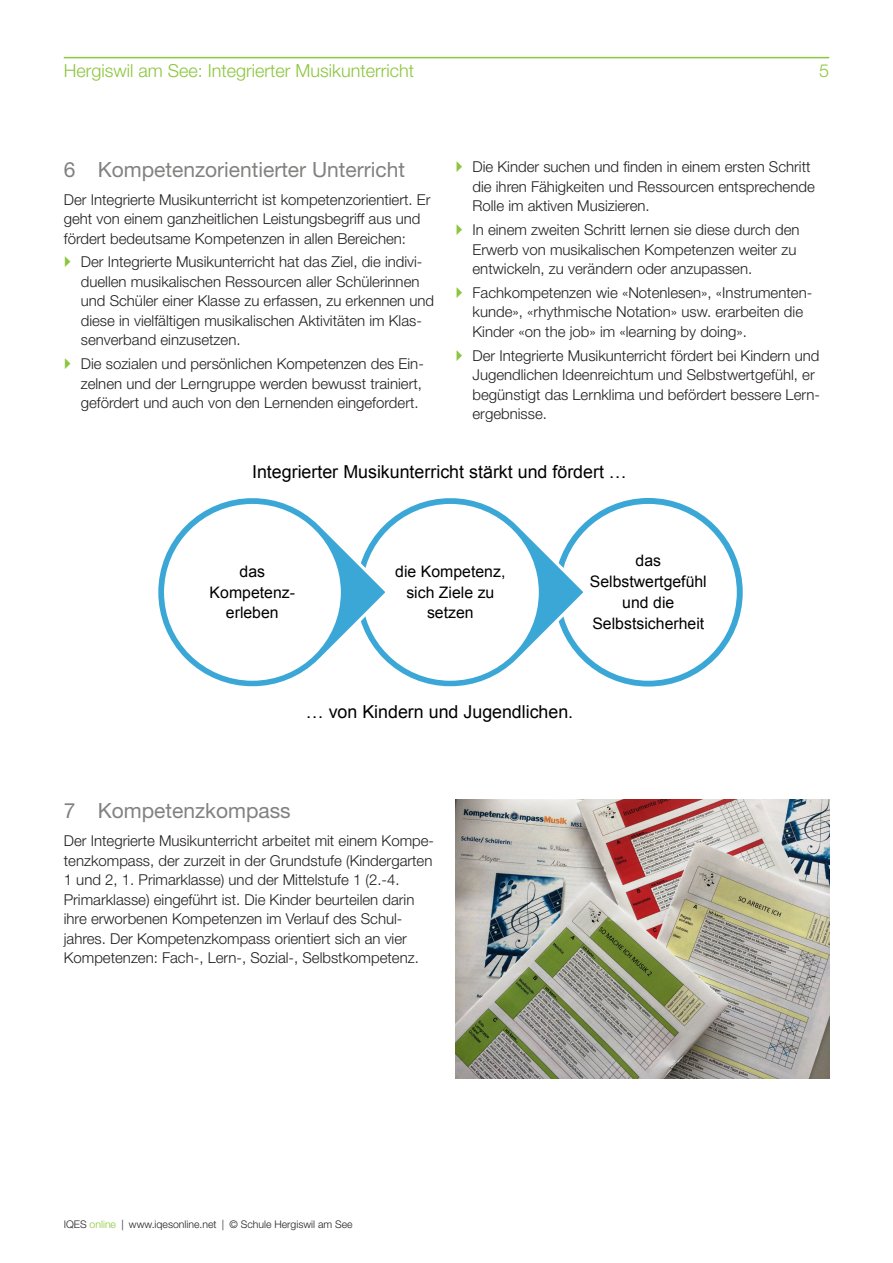
<style>
.page{position:relative;width:893px;height:1263px;background:#fff}
.page>*{position:absolute;margin:0;border:0;box-sizing:border-box;transform-origin:0 0}
.t1{font:21px "Helvetica Neue LT Pro";color:#818280}
.t2{font:300 18px "Helvetica Neue LT Pro";color:#8bc63e}
.t3{font:17.85px "Arial";color:#000}
.t4{font:15.9px "Arial";color:#000}
.t5{font:15.75px/20.9px "Arial";color:#000;text-align:center}
.Lauftext_ohne_Einzug{font:300 15px/19.5px "Helvetica Neue LT Pro";color:#231f20}
.t6{font:300 10.5px "Helvetica Neue LT Pro";color:#231f20}
.s1{color:#8bc63e}
</style>
<div class="page">
<hr style="left:64px;top:57px;width:765px;height:1px;background:#8bc63e">
<svg style="left:553px;top:496px;width:191px;height:192px;fill:#3ba7d7"></svg>
<div style="left:559px;top:503px;width:179px;height:179px;background:#fff;border-radius:50%"></div>
<svg style="left:392px;top:498px;width:198px;height:189px"></svg>
<div style="left:361px;top:503px;width:179px;height:179px;background:#fff;border-radius:50%"></div>
<svg style="left:158px;top:498px;width:234px;height:189px"></svg>
<div style="left:163px;top:503px;width:179px;height:179px;background:#fff;border-radius:50%"></div>
<img style="left:455px;top:799px;width:374px;height:280px">
<p class="t2" style="left:64px;top:59px;width:352px">Hergiswil am See: Integrierter Musikunterricht</p>
<p class="t2" style="left:819px;top:59px;width:12px">5</p>
<p class="t1" style="left:64px;top:156px;width:343px">6 Kompetenzorientierter Unterricht</p>
<p class="Lauftext_ohne_Einzug" style="left:64px;top:189px;width:368px">Der Integrierte Musikunterricht ist kompetenzorientiert. Er geht von einem ganzheitlichen Leistungsbegriff aus und fördert bedeutsame Kompetenzen in allen Bereichen:</p>
<p class="Lauftext_ohne_Einzug" style="left:81px;top:252px;width:355px">Der Integrierte Musikunterricht hat das Ziel, die indivi&shy;duellen musikalischen Ressourcen aller Schülerinnen und Schüler einer Klasse zu erfassen, zu erkennen und diese in vielfältigen musikalischen Aktivitäten im Klas&shy;senverband einzusetzen.</p>
<p class="Lauftext_ohne_Einzug" style="left:81px;top:354px;width:345px">Die sozialen und persönlichen Kompetenzen des Ein&shy;zelnen und der Lerngruppe werden bewusst trainiert, gefördert und auch von den Lernenden eingefordert.</p>
<p class="Lauftext_ohne_Einzug" style="left:472px;top:157px;width:344px">Die Kinder suchen und finden in einem ersten Schritt die ihren Fähigkeiten und Ressourcen entsprechende<br>Rolle im aktiven Musizieren.</p>
<p class="Lauftext_ohne_Einzug" style="left:472px;top:220px;width:329px">In einem zweiten Schritt lernen sie diese durch den<br>Erwerb von musikalischen Kompetenzen weiter zu entwickeln, zu verändern oder anzupassen.</p>
<p class="Lauftext_ohne_Einzug" style="left:472px;top:282px;width:341px">Fachkompetenzen wie «Notenlesen», «Instrumenten&shy;kunde», «rhythmische Notation» usw. erarbeiten die<br>Kinder «on the job» im «learning by doing».</p>
<p class="Lauftext_ohne_Einzug" style="left:472px;top:345px;width:349px">Der Integrierte Musikunterricht fördert bei Kindern und Jugendlichen Ideenreichtum und Selbstwertgefühl, er begünstigt das Lernklima und befördert bessere Lern&shy;ergebnisse.</p>
<p class="t3" style="left:252px;top:460px;width:376px">Integrierter Musikunterricht stärkt und fördert …</p>
<p class="t4" style="left:240px;top:561px;width:27px">das</p>
<p class="t5" style="left:210px;top:582px;width:87px">Kompetenz&shy;erleben</p>
<p class="t4" style="left:395px;top:561px;width:112px">die Kompetenz,</p>
<p class="t5" style="left:406px;top:582px;width:90px">sich Ziele zu setzen</p>
<p class="t5" style="left:590px;top:550px;width:118px">das<br>Selbstwertgefühl und die<br>Selbstsicherheit</p>
<p class="t3" style="left:306px;top:700px;width:269px">… von Kindern und Jugendlichen.</p>
<p class="t1" style="left:64px;top:798px;width:228px">7 Kompetenzkompass</p>
<p class="Lauftext_ohne_Einzug" style="left:64px;top:831px;width:372px">Der Integrierte Musikunterricht arbeitet mit einem Kompe&shy;tenzkompass, der zurzeit in der Grundstufe (Kindergarten 1 und 2, 1. Primarklasse) und der Mittelstufe 1 (2.-4.<br>Primarklasse) eingeführt ist. Die Kinder beurteilen darin ihre erworbenen Kompetenzen im Verlauf des Schul&shy;jahres. Der Kompetenzkompass orientiert sich an vier Kompetenzen: Fach-, Lern-, Sozial-, Selbstkompetenz.</p>
<p class="t6" style="left:64px;top:1218px;width:290px">IQES <span class="s1">online</span> | www.iqesonline.net | © Schule Hergiswil am See</p>
</div>
